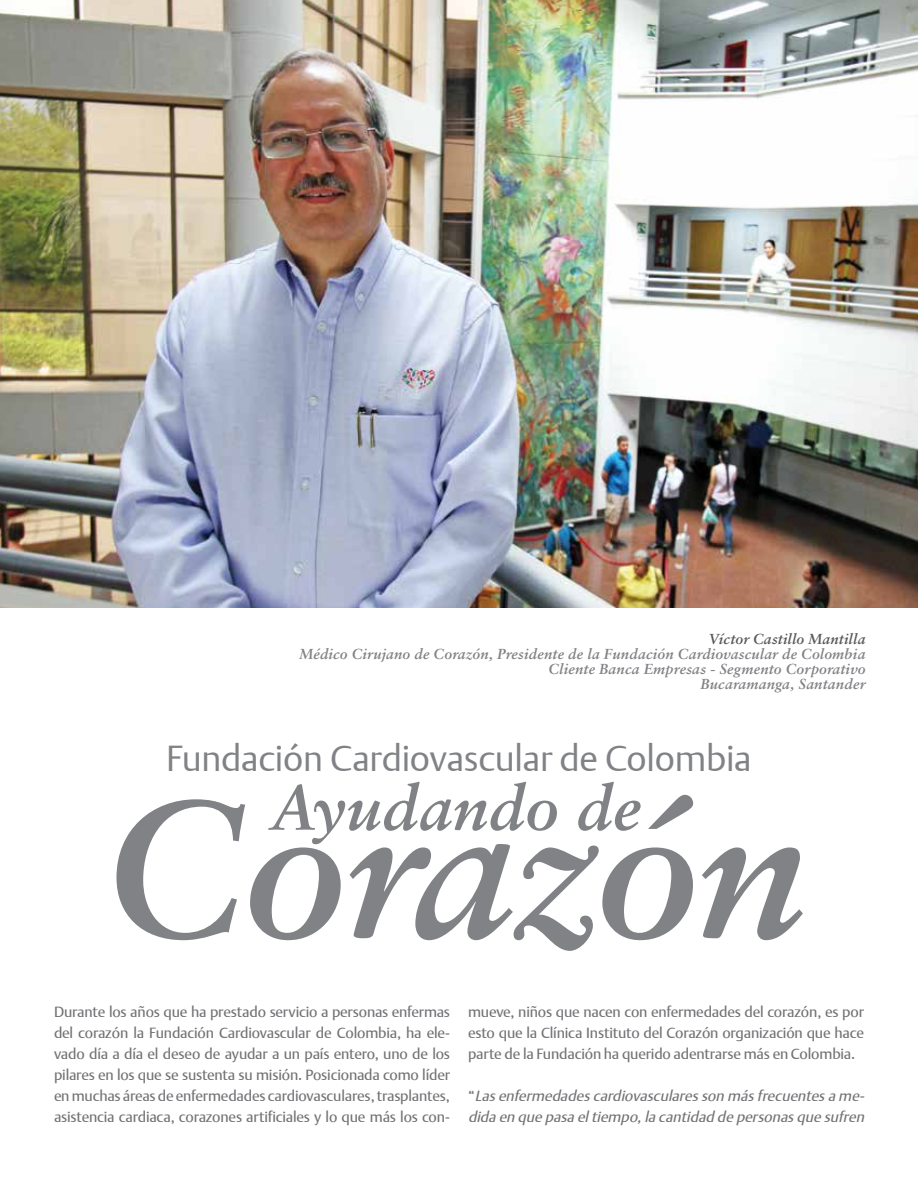
<style>
.page{position:relative;width:918px;height:1188px;background:#fff}
.page>*{position:absolute;margin:0;border:0;box-sizing:border-box;transform-origin:0 0}
.t1{font:italic 700 193.5px "Sabon LT Std";letter-spacing:-.02em;color:#808285}
.t2{font:italic 700 63px "Sabon LT Std";color:#808285}
.t3{font:36px "DTL Argo ST Light";letter-spacing:-.01em;color:#808285}
.t4{font:14.7px/21px "DTL Argo T";letter-spacing:-.01em;color:#717275;text-align:justify}
.t5{font:italic 14.7px/21px "DTL Argo T";color:#717275}
.t6{font:italic 700 14.55px/15px "Sabon LT Std";letter-spacing:.01em;color:#808285;text-align:right}
.t7{font:italic 700 14.55px "Sabon LT Std";letter-spacing:.01em;color:#58595b}
.s1{font-style:normal}
</style>
<div class="page">
<img style="left:0;top:0;width:918px;height:608px">
<p class="t7" style="left:709px;top:630px;width:158px">Víctor Castillo Mantilla</p>
<p class="t6" style="left:300px;top:646px;width:567px">Médico Cirujano de Corazón, Presidente de la Fundación Cardiovascular de Colombia<br>Cliente Banca Empresas - Segmento Corporativo<br>Bucaramanga, Santander</p>
<h3 class="t3" style="left:166px;top:737px;width:587px">Fundación Cardiovascular de Colombia</h3>
<h2 class="t2" style="left:272px;top:770px;width:371px">Ayudando de</h2>
<h1 class="t1" style="left:103px;top:753px;width:706px">Corazón</h1>
<p class="t4" style="left:54px;top:1001px;width:398px">Durante los años que ha prestado servicio a personas enfermas del corazón la Fundación Cardiovascular de Colombia, ha ele&shy;vado día a día el deseo de ayudar a un país entero, uno de los pilares en los que se sustenta su misión. Posicionada como líder en muchas áreas de enfermedades cardiovasculares, trasplantes, asistencia cardiaca, corazones artificiales y lo que más los con-</p>
<p class="t4" style="left:468px;top:1001px;width:398px">mueve, niños que nacen con enfermedades del corazón, es por esto que la Clínica Instituto del Corazón organización que hace parte de la Fundación ha querido adentrarse más en Colombia.</p>
<p class="t5" style="left:468px;top:1085px;width:401px"><span class="s1">“</span> Lasenfermedadescardiovascularesson másfrecuentesa me&shy;dida en que pasa eltiempo,la cantidad de personasque sufren</p>
</div>
